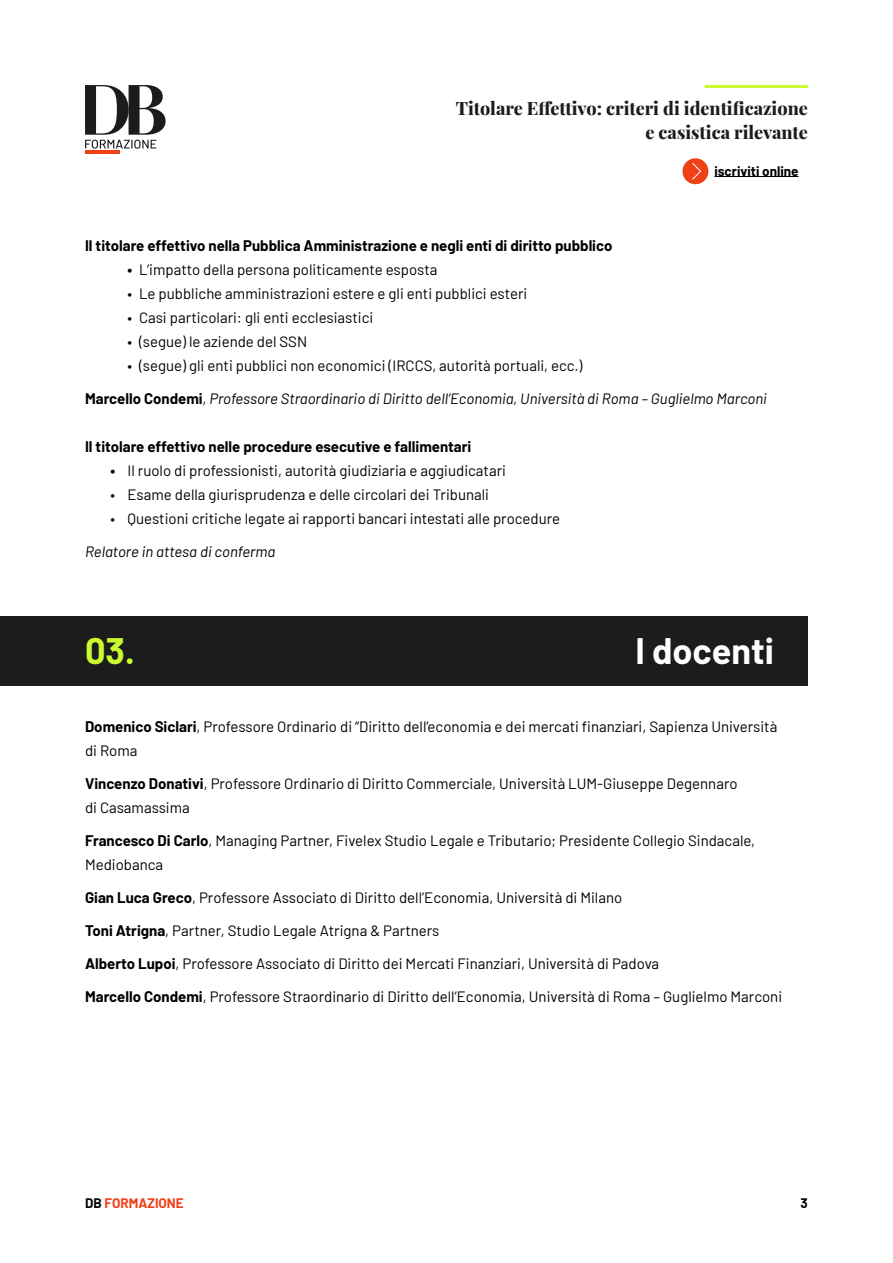
<style>
.page{position:relative;width:893px;height:1263px;background:#fff}
.page>*{position:absolute;margin:0;border:0;box-sizing:border-box;transform-origin:0 0}
.t1{font:700 36px "Barlow";color:#fff}
.t2{font:700 36px "Barlow";color:#c9fa30}
.t3{font:800 18px/24px "Playfair Display";color:#1c1c1c;text-align:right}
.t4{font:15px/24px "Barlow";color:#000}
.t5{font:700 15px "Barlow";color:#000}
.t6{font:italic 15px "Barlow";color:#000}
.t7{font:700 13.5px "Barlow";color:#000}
.t8{font:700 13.5px "Barlow";color:#f04017}
.s1{font-weight:700}
.s2{font-weight:700;font-style:normal}
.s3{color:#000}
</style>
<div class="page">
<hr style="left:85px;top:151px;width:35px;height:3px;background:#f04017">
<svg style="left:85px;top:85px;width:81px;height:64px"></svg>
<hr style="left:705px;top:85px;width:103px;height:3px;background:#c9fa30">
<hr style="left:714px;top:176px;width:85px;height:1px;background:#000">
<div style="left:682px;top:158px;width:26px;height:26px;background:#f04017;border-radius:50%"></div>
<svg style="left:692px;top:163px;width:9px;height:17px"></svg>
<div style="left:0;top:617px;width:808px;height:69px;background:#1c1c1c"></div>
<p class="t3" style="left:456px;top:95px;width:354px">Titolare Effettivo: criteri di identificazione e casistica rilevante</p>
<p class="t7" style="left:714px;top:161px;width:86px">iscriviti online</p>
<p class="t5" style="left:85px;top:235px;width:529px">Il titolare effettivo nella Pubblica Amministrazione e negli enti di diritto pubblico</p>
<p class="t4" style="left:128px;top:256px;width:311px"><span class="s1">•</span> L’impatto della persona politicamente esposta</p>
<p class="t4" style="left:128px;top:280px;width:401px">• Le pubbliche amministrazioni estere e gli enti pubblici esteri</p>
<p class="t4" style="left:128px;top:304px;width:247px">• Casi particolari: gli enti ecclesiastici</p>
<p class="t4" style="left:128px;top:328px;width:181px">• (segue) le aziende del SSN</p>
<p class="t4" style="left:128px;top:352px;width:456px">• (segue) gli enti pubblici non economici (IRCCS, autorità portuali, ecc.)</p>
<p class="t6" style="left:85px;top:388px;width:683px"><span class="s2">Marcello Condemi</span>, Professore Straordinario di Diritto dell’Economia, Università di Roma – Guglielmo Marconi</p>
<p class="t5" style="left:85px;top:436px;width:388px">Il titolare effettivo nelle procedure esecutive e fallimentari</p>
<p class="t4" style="left:111px;top:457px;width:397px"><span class="s1">•</span> Il ruolo di professionisti, autorità giudiziaria e aggiudicatari</p>
<p class="t4" style="left:111px;top:481px;width:380px">• Esame della giurisprudenza e delle circolari dei Tribunali</p>
<p class="t4" style="left:111px;top:505px;width:451px">• Questioni critiche legate ai rapporti bancari intestati alle procedure</p>
<p class="t6" style="left:85px;top:541px;width:192px">Relatore in attesa di conferma</p>
<h1 class="t2" style="left:85px;top:624px;width:51px">03.</h1>
<h1 class="t1" style="left:635px;top:624px;width:140px">I docenti</h1>
<p class="t4" style="left:85px;top:714px;width:694px"><span class="s1">Domenico Siclari</span>, Professore Ordinario di “Diritto dell’economia e dei mercati finanziari, Sapienza Università di Roma</p>
<p class="t4" style="left:85px;top:771px;width:654px"><span class="s1">Vincenzo Donativi</span>, Professore Ordinario di Diritto Commerciale, Università LUM-Giuseppe Degennaro di Casamassima</p>
<p class="t4" style="left:85px;top:828px;width:672px"><span class="s1">Francesco Di Carlo</span>, Managing Partner, Fivelex Studio Legale e Tributario; Presidente Collegio Sindacale,<br>Mediobanca</p>
<p class="t4" style="left:85px;top:885px;width:539px"><span class="s1">Gian Luca Greco</span>, Professore Associato di Diritto dell’Economia, Università di Milano</p>
<p class="t4" style="left:85px;top:918px;width:356px"><span class="s1">Toni Atrigna</span>, Partner, Studio Legale Atrigna &amp; Partners</p>
<p class="t4" style="left:85px;top:951px;width:576px"><span class="s1">Alberto Lupoi</span>, Professore Associato di Diritto dei Mercati Finanziari, Università di Padova</p>
<p class="t4" style="left:85px;top:984px;width:699px"><span class="s1">Marcello Condemi</span>, Professore Straordinario di Diritto dell’Economia, Università di Roma – Guglielmo Marconi</p>
<p class="t8" style="left:85px;top:1193px;width:100px"><span class="s3">DB</span> FORMAZIONE</p>
<p class="t7" style="left:801px;top:1193px;width:9px">3</p>
</div>
